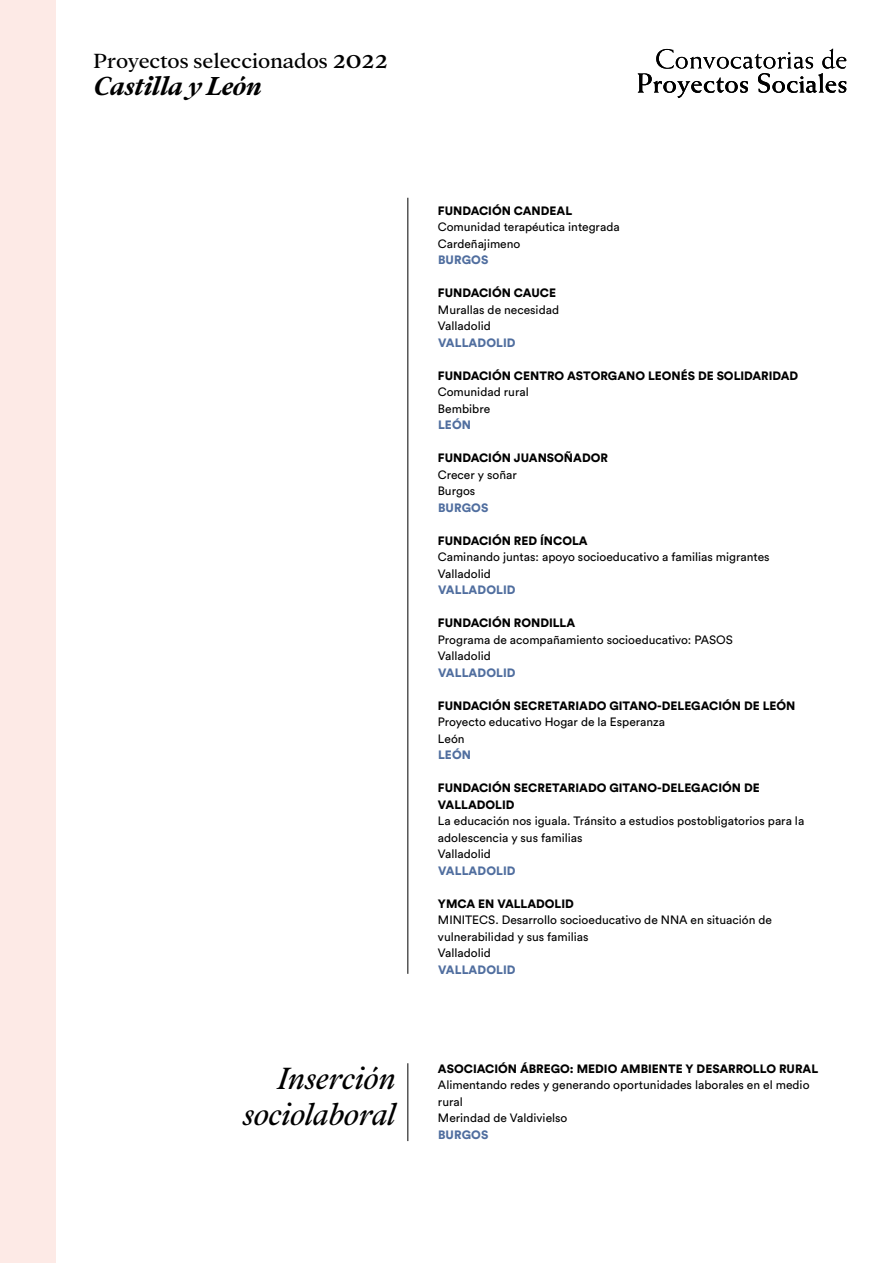
<style>
.page{position:relative;width:893px;height:1263px;background:#fff}
.page>*{position:absolute;margin:0;border:0;box-sizing:border-box;transform-origin:0 0}
.t1{font:italic 33.75px/35.8px "Addington CF";color:#000;text-align:right}
.t2{font:italic 700 28.5px "Addington CF";color:#000}
.t3{font:22.5px "Addington CF";letter-spacing:-.005em;color:#000}
.t4{font:12px/16.5px "Circular Std";color:#000}
.t5{font:900 12px/16.5px "Circular Std";color:#000}
.t6{font:900 12px "Circular Std";letter-spacing:.01em;color:#506e9f}
.s1{font-size:29.25px}
</style>
<div class="page">
<svg style="left:638px;top:49px;width:208px;height:49px"></svg>
<hr style="left:407px;top:198px;width:1px;height:776px;background:#000">
<hr style="left:407px;top:1063px;width:1px;height:78px;background:#000">
<div style="left:0;top:0;width:55px;height:1263px;background:#fdeae6"></div>
<h3 class="t3" style="left:94px;top:48px;width:296px">Proyectos seleccionados <span class="s1">2022</span></h3>
<h2 class="t2" style="left:94px;top:69px;width:170px">Castilla y León</h2>
<h1 class="t1" style="left:243px;top:1061px;width:154px">Inserción sociolaboral</h1>
<p class="t5" style="left:438px;top:202px;width:136px">FUNDACIÓN CANDEAL</p>
<p class="t4" style="left:438px;top:218px;width:183px">Comunidad terapéutica integrada<br>Cardeñajimeno</p>
<p class="t6" style="left:438px;top:252px;width:52px">BURGOS</p>
<p class="t5" style="left:438px;top:284px;width:120px">FUNDACIÓN CAUCE</p>
<p class="t4" style="left:438px;top:301px;width:123px">Murallas de necesidad<br>Valladolid</p>
<p class="t6" style="left:438px;top:334px;width:79px">VALLADOLID</p>
<p class="t5" style="left:438px;top:367px;width:362px">FUNDACIÓN CENTRO ASTORGANO LEONÉS DE SOLIDARIDAD</p>
<p class="t4" style="left:438px;top:383px;width:92px">Comunidad rural<br>Bembibre</p>
<p class="t6" style="left:438px;top:417px;width:35px">LEÓN</p>
<p class="t5" style="left:438px;top:449px;width:171px">FUNDACIÓN JUANSOÑADOR</p>
<p class="t4" style="left:438px;top:466px;width:80px">Crecer y soñar<br>Burgos</p>
<p class="t6" style="left:438px;top:499px;width:52px">BURGOS</p>
<p class="t5" style="left:438px;top:532px;width:151px">FUNDACIÓN RED ÍNCOLA</p>
<p class="t4" style="left:438px;top:548px;width:333px">Caminando juntas: apoyo socioeducativo a familias migrantes<br>Valladolid</p>
<p class="t6" style="left:438px;top:582px;width:79px">VALLADOLID</p>
<p class="t5" style="left:438px;top:614px;width:139px">FUNDACIÓN RONDILLA</p>
<p class="t4" style="left:438px;top:631px;width:296px">Programa de acompañamiento socioeducativo: PASOS<br>Valladolid</p>
<p class="t6" style="left:438px;top:664px;width:79px">VALLADOLID</p>
<p class="t5" style="left:438px;top:697px;width:359px">FUNDACIÓN SECRETARIADO GITANO-DELEGACIÓN DE LEÓN</p>
<p class="t4" style="left:438px;top:713px;width:229px">Proyecto educativo Hogar de la Esperanza<br>León</p>
<p class="t6" style="left:438px;top:747px;width:35px">LEÓN</p>
<p class="t5" style="left:438px;top:779px;width:323px">FUNDACIÓN SECRETARIADO GITANO-DELEGACIÓN DE<br>VALLADOLID</p>
<p class="t4" style="left:438px;top:812px;width:368px">La educación nos iguala. Tránsito a estudios postobligatorios para la adolescencia y sus familias<br>Valladolid</p>
<p class="t6" style="left:438px;top:862px;width:79px">VALLADOLID</p>
<p class="t5" style="left:438px;top:895px;width:137px">YMCA EN VALLADOLID</p>
<p class="t4" style="left:438px;top:911px;width:336px">MINITECS. Desarrollo socioeducativo de NNA en situación de vulnerabilidad y sus familias<br>Valladolid</p>
<p class="t6" style="left:438px;top:961px;width:79px">VALLADOLID</p>
<p class="t5" style="left:438px;top:1060px;width:382px">ASOCIACIÓN ÁBREGO: MEDIO AMBIENTE Y DESARROLLO RURAL</p>
<p class="t4" style="left:438px;top:1076px;width:373px">Alimentando redes y generando oportunidades laborales en el medio rural<br>Merindad de Valdivielso</p>
<p class="t6" style="left:438px;top:1126px;width:52px">BURGOS</p>
</div>
